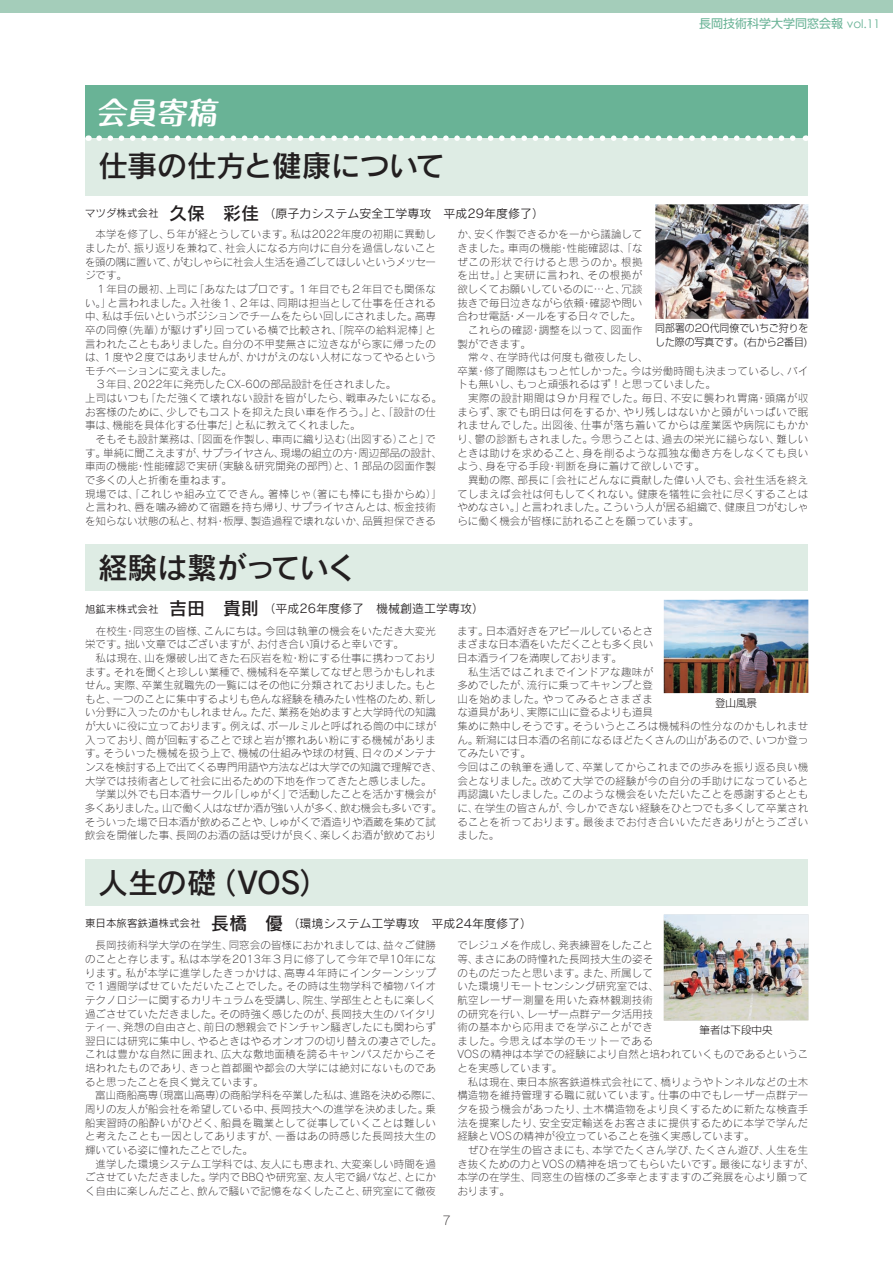
<style>
.page{position:relative;width:893px;height:1263px;background:#fff}
.page>*{position:absolute;margin:0;border:0;box-sizing:border-box;transform-origin:0 0}
.t1{font:30px "Rodin Pro DB";letter-spacing:-.03em;color:#231f20}
.t2{font:700 30px "Maru Fo Pro";color:#fff}
.t3{font:12px "Rodin Pro M";color:#231f20}
.t4{font:12px "Shin Go Pro";color:#69b396}
.t5{font:12px "Rodin Pro L";color:#231f20}
.t6{font:10.5px/13.6px "Rodin Pro L";letter-spacing:.01em;color:#231f20}
.t7{font:300 10.5px/13.5px "Shin Go Pro";color:#231f20;scale:.94 1}
.t8{font:300 10.5px "Shin Go Pro";color:#231f20}
.s1{font-family:"Century Gothic"}
.s2{font-size:10.5px}
.s3{font-family:"Rodin Pro DB";font-size:18px}
</style>
<div class="page">
<div style="left:0;top:0;width:893px;height:13px;background:#a4cdba"></div>
<div style="left:85px;top:85px;width:723px;height:53px;background:#69b396"></div>
<div style="left:85px;top:138px;width:723px;height:58px;background:#deece4"></div>
<svg style="left:99px;top:135px;width:707px;height:6px"></svg>
<img style="left:655px;top:204px;width:153px;height:115px">
<div style="left:85px;top:544px;width:723px;height:47px;background:#deece4"></div>
<div style="left:85px;top:859px;width:723px;height:47px;background:#deece4"></div>
<img style="left:664px;top:600px;width:144px;height:93px">
<img style="left:664px;top:914px;width:144px;height:106px">
<p class="t4" style="left:699px;top:14px;width:183px">長岡技術科学大学同窓会報 <span class="s1">vol.11</span></p>
<h1 class="t2" style="left:97px;top:89px;width:127px">会員寄稿</h1>
<h1 class="t1" style="left:98px;top:146px;width:349px">仕事の仕方と健康について</h1>
<p class="t3" style="left:85px;top:205px;width:461px"><span class="s2">マツダ株式会社　</span><span class="s3">久保　彩佳</span>（原子力システム安全工学専攻　平成29年度修了）</p>
<p class="t6" style="left:85px;top:227px;width:358px">　本学を修了し、５年が経とうしています。私は2022年度の初期に異動しましたが、振り返りを兼ねて、社会人になる方向けに自分を過信しないことを頭の隅に置いて、がむしゃらに社会人生活を過ごしてほしいというメッセージです。<br>　１年目の最初、上司に「あなたはプロです。１年目でも２年目でも関係ない。」と言われました。入社後１、２年は、同期は担当として仕事を任される中、私は手伝いというポジションでチームをたらい回しにされました。高専卒の同僚（先輩）が駆けずり回っている横で比較され、「院卒の給料泥棒」と言われたこともありました。自分の不甲斐無さに泣きながら家に帰ったのは、１度や２度ではありませんが、かけがえのない人材になってやるというモチベーションに変えました。<br>　３年目、2022年に発売した CX-60の部品設計を任されました。<br>上司はいつも「ただ強くて壊れない設計を皆がしたら、戦車みたいになる。お客様のために、少しでもコストを抑えた良い車を作ろう。」と、「設計の仕事は、機能を具体化する仕事だ」と私に教えてくれました。<br>　そもそも設計業務は、「図面を作製し、車両に織り込む（出図する）こと」です。単純に聞こえますが、サプライヤさん、現場の組立の方・周辺部品の設計、車両の機能・性能確認で実研（実験&amp;研究開発の部門）と、１部品の図面作製で多くの人と折衝を重ねます。<br>現場では、「これじゃ組み立てできん。箸棒じゃ（箸にも棒にも掛からぬ）」と言われ、唇を噛み締めて宿題を持ち帰り、サプライヤさんとは、板金技術を知らない状態の私と、材料・板厚、製造過程で壊れないか、品質担保できる</p>
<p class="t6" style="left:457px;top:227px;width:353px">か、安く作製できるかを一から議論して<br>きました。車両の機能・性能確認は、「な<br>ぜこの形状で行けると思うのか。根拠<br>を出せ。」と実研に言われ、その根拠が<br>欲しくてお願いしているのに…と、冗談<br>抜きで毎日泣きながら依頼・確認や問い<br>合わせ電話・メールをする日々でした。<br>　これらの確認・調整を以って、図面作<br>製ができます。<br>　常々、在学時代は何度も徹夜したし、<br>卒業・修了間際はもっと忙しかった。今は労働時間も決まっているし、バイトも無いし、もっと頑張れるはず！と思っていました。<br>　実際の設計期間は９か月程でした。毎日、不安に襲われ胃痛・頭痛が収まらず、家でも明日は何をするか、やり残しはないかと頭がいっぱいで眠れませんでした。出図後、仕事が落ち着いてからは産業医や病院にもかかり、鬱の診断もされました。今思うことは、過去の栄光に縋らない、難しいときは助けを求めること、身を削るような孤独な働き方をしなくても良いよう、身を守る手段・判断を身に着けて欲しいです。<br>　異動の際、部長に「会社にどんなに貢献した偉い人でも、会社生活を終えてしまえば会社は何もしてくれない。健康を犠牲に会社に尽くすることはやめなさい。」と言われました。こういう人が居る組織で、健康且つがむしゃらに働く機会が皆様に訪れることを願っています。</p>
<p class="t7" style="left:655px;top:320px;width:164px">同部署の20代同僚でいちご狩りをした際の写真です。(右から2番目)</p>
<h1 class="t1" style="left:98px;top:548px;width:260px">経験は繋がっていく</h1>
<p class="t3" style="left:85px;top:601px;width:401px"><span class="s2">旭鉱末株式会社　</span><span class="s3">吉田　貴則</span>（平成26年度修了　機械創造工学専攻）</p>
<p class="t6" style="left:85px;top:623px;width:359px">　在校生・同窓生の皆様、こんにちは。今回は執筆の機会をいただき大変光栄です。拙い文章ではございますが、お付き合い頂けると幸いです。<br>　私は現在、山を爆破し出てきた石灰岩を粒・粉にする仕事に携わっております。それを聞くと珍しい業種で、機械科を卒業してなぜと思うかもしれません。実際、卒業生就職先の一覧にはその他に分類されておりました。もともと、一つのことに集中するよりも色んな経験を積みたい性格のため、新しい分野に入ったのかもしれません。ただ、業務を始めますと大学時代の知識が大いに役に立っております。例えば、ボールミルと呼ばれる筒の中に球が入っており、筒が回転することで球と岩が擦れあい粉にする機械があります。そういった機械を扱う上で、機械の仕組みや球の材質、日々のメンテナンスを検討する上で出てくる専門用語や方法などは大学での知識で理解でき、大学では技術者として社会に出るための下地を作ってきたと感じました。　学業以外でも日本酒サークル「しゅがく」で活動したことを活かす機会が多くありました。山で働く人はなぜか酒が強い人が多く、飲む機会も多いです。そういった場で日本酒が飲めることや、しゅがくで酒造りや酒蔵を集めて試飲会を開催した事、長岡のお酒の話は受けが良く、楽しくお酒が飲めており</p>
<p class="t6" style="left:457px;top:623px;width:353px">ます。日本酒好きをアピールしているとさ<br>まざまな日本酒をいただくことも多く良い<br>日本酒ライフを満喫しております。<br>　私生活ではこれまでインドアな趣味が<br>多めでしたが、流行に乗ってキャンプと登<br>山を始めました。やってみるとさまざま<br>な道具があり、実際に山に登るよりも道具<br>集めに熱中しそうです。そういうところは機械科の性分なのかもしれません。新潟には日本酒の名前になるほどたくさんの山があるので、いつか登ってみたいです。<br>今回はこの執筆を通して、卒業してからこれまでの歩みを振り返る良い機会となりました。改めて大学での経験が今の自分の手助けになっていると再認識いたしました。このような機会をいただいたことを感謝するとともに、在学生の皆さんが、今しかできない経験をひとつでも多くして卒業されることを祈っております。最後までお付き合いいただきありがとうございました。</p>
<p class="t8" style="left:715px;top:694px;width:43px">登山風景</p>
<h1 class="t1" style="left:98px;top:862px;width:232px">人生の礎（VOS）</h1>
<p class="t3" style="left:85px;top:915px;width:449px"><span class="s2">東日本旅客鉄道株式会社　</span><span class="s3">長橋　優</span>（環境システム工学専攻　平成24年度修了）</p>
<p class="t6" style="left:85px;top:938px;width:358px">　長岡技術科学大学の在学生、同窓会の皆様におかれましては、益々ご健勝のことと存じます。私は本学を2013年３月に修了して今年で早10年になります。私が本学に進学したきっかけは、高専４年時にインターンシップで１週間学ばせていただいたことでした。その時は生物学科で植物バイオテクノロジーに関するカリキュラムを受講し、院生、学部生とともに楽しく過ごさせていただきました。その時強く感じたのが、長岡技大生のバイタリティー、発想の自由さと、前日の懇親会でドンチャン騒ぎしたにも関わらず翌日には研究に集中し、やるときはやるオンオフの切り替えの凄さでした。これは豊かな自然に囲まれ、広大な敷地面積を誇るキャンパスだからこそ培われたものであり、きっと首都圏や都会の大学には絶対にないものであると思ったことを良く覚えています。<br>　富山商船高専（現富山高専）の商船学科を卒業した私は、進路を決める際に、周りの友人が船会社を希望している中、長岡技大への進学を決めました。乗船実習時の船酔いがひどく、船員を職業として従事していくことは難しいと考えたことも一因としてありますが、一番はあの時感じた長岡技大生の輝いている姿に憧れたことでした。<br>　進学した環境システム工学科では、友人にも恵まれ、大変楽しい時間を過ごさせていただきました。学内でBBQや研究室、友人宅で鍋パなど、とにかく自由に楽しんだこと、飲んで騒いで記憶をなくしたこと、研究室にて徹夜</p>
<p class="t6" style="left:457px;top:938px;width:358px">でレジュメを作成し、発表練習をしたこと<br>等、まさにあの時憧れた長岡技大生の姿そ<br>のものだったと思います。また、所属して<br>いた環境リモートセンシング研究室では、<br>航空レーザー測量を用いた森林観測技術<br>の研究を行い、レーザー点群データ活用技<br>術の基本から応用までを学ぶことができ<br>ました。今思えば本学のモットーである<br>VOSの精神は本学での経験により自然と培われていくものであるということを実感しています。<br>　私は現在、東日本旅客鉄道株式会社にて、橋りょうやトンネルなどの土木構造物を維持管理する職に就いています。仕事の中でもレーザー点群データを扱う機会があったり、土木構造物をより良くするために新たな検査手法を提案したり、安全安定輸送をお客さまに提供するために本学で学んだ経験とVOSの精神が役立っていることを強く実感しています。<br>　ぜひ在学生の皆さまにも、本学でたくさん学び、たくさん遊び、人生を生き抜くための力とVOSの精神を培ってもらいたいです。最後になりますが、本学の在学生、同窓生の皆様のご多幸とますますのご発展を心より願っております。</p>
<p class="t8" style="left:699px;top:1021px;width:75px">筆者は下段中央</p>
<p class="t5" style="left:442px;top:1212px;width:10px">7</p>
</div>
